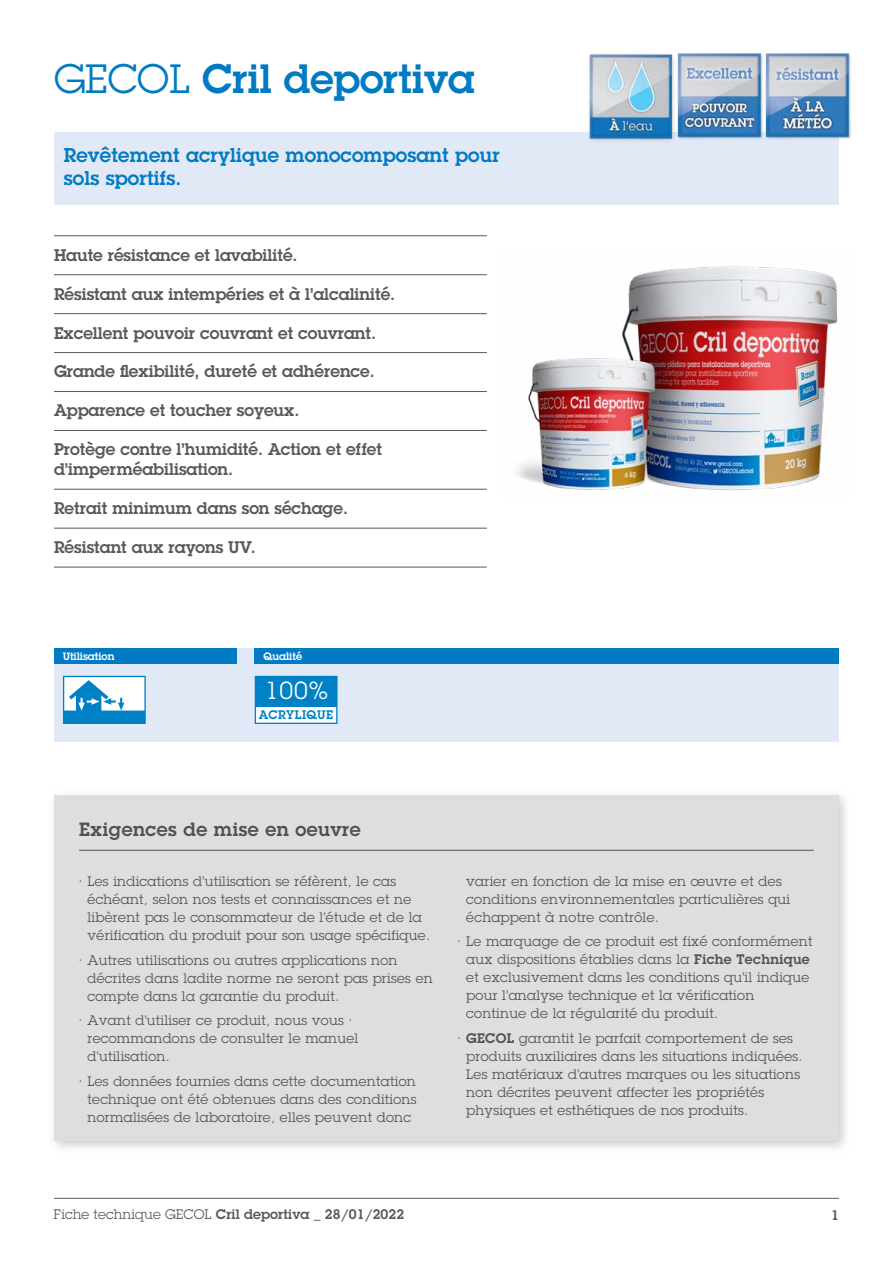
<style>
.page{position:relative;width:893px;height:1263px;background:#fff}
.page>*{position:absolute;margin:0;border:0;box-sizing:border-box;transform-origin:0 0}
.t1{font:600 40.05px "Lubalin Graph";color:#007bc3}
.t2{font:24.15px "Lubalin Graph";color:#fff}
.t3{font:600 19.5px/23.4px "Lubalin Graph";letter-spacing:.01em;color:#007bc3}
.t4{font:600 18.75px "Lubalin Graph";letter-spacing:.025em;color:#525152}
.t5{font:600 16.5px/19.8px "Lubalin Graph";color:#58595b}
.t6{font:13.5px/18px "Lubalin Graph";letter-spacing:.025em;color:#525152}
.t7{font:600 13.5px "Lubalin Graph";letter-spacing:.01em;color:#58595b}
.t8{font:600 12.15px "Lubalin Graph";letter-spacing:.03em;color:#0081c6}
.t9{font:600 10.5px "Lubalin Graph";color:#fff}
.s1{font-weight:400}
.s2{font-weight:600}
</style>
<div class="page">
<div style="left:54px;top:648px;width:785px;height:94px;background:#e1e9f7"></div>
<div style="left:54px;top:132px;width:785px;height:72px;background:#e1e9f7"></div>
<svg style="left:63px;top:676px;width:83px;height:48px"></svg>
<div style="left:54px;top:795px;width:785px;height:345px;background:#dfdede"></div>
<hr style="left:79px;top:850px;width:735px;height:1px;background:#525152">
<hr style="left:54px;top:1198px;width:785px;height:1px;background:#58595b">
<div style="left:54px;top:648px;width:183px;height:16px;background:#007bc3"></div>
<svg style="left:255px;top:676px;width:82px;height:48px"></svg>
<div style="left:256px;top:676px;width:81px;height:31px;background:#0081c6"></div>
<div style="left:255px;top:648px;width:584px;height:16px;background:#007bc3"></div>
<img style="left:677px;top:53px;width:174px;height:86px">
<img style="left:589px;top:54px;width:86px;height:87px">
<hr style="left:54px;top:274px;width:433px;height:1px;background:#58595b">
<hr style="left:54px;top:235px;width:433px;height:1px;background:#58595b">
<hr style="left:54px;top:313px;width:433px;height:1px;background:#58595b">
<hr style="left:54px;top:352px;width:433px;height:1px;background:#58595b">
<hr style="left:54px;top:391px;width:433px;height:1px;background:#58595b">
<hr style="left:54px;top:430px;width:433px;height:1px;background:#58595b">
<hr style="left:54px;top:489px;width:433px;height:1px;background:#58595b">
<hr style="left:54px;top:528px;width:433px;height:1px;background:#58595b">
<hr style="left:54px;top:567px;width:433px;height:1px;background:#58595b">
<img style="left:516px;top:266px;width:322px;height:224px">
<h1 class="t1" style="left:54px;top:53px;width:422px"><span class="s1">GECOL</span> Cril deportiva</h1>
<h3 class="t3" style="left:64px;top:143px;width:438px">Revêtement acrylique monocomposant pour sols sportifs.</h3>
<p class="t5" style="left:54px;top:245px;width:245px">Haute résistance et lavabilité.</p>
<p class="t5" style="left:54px;top:284px;width:343px">Résistant aux intempéries et à l’alcalinité.</p>
<p class="t5" style="left:54px;top:323px;width:324px">Excellent pouvoir couvrant et couvrant.</p>
<p class="t5" style="left:54px;top:361px;width:322px">Grande flexibilité, dureté et adhérence.</p>
<p class="t5" style="left:54px;top:400px;width:247px">Apparence et toucher soyeux.</p>
<p class="t5" style="left:54px;top:439px;width:330px">Protège contre l’humidité. Action et effet d’imperméabilisation.</p>
<p class="t5" style="left:54px;top:498px;width:296px">Retrait minimum dans son séchage.</p>
<p class="t5" style="left:54px;top:537px;width:203px">Résistant aux rayons UV.</p>
<p class="t9" style="left:63px;top:649px;width:53px">Utilisation</p>
<p class="t9" style="left:263px;top:649px;width:40px">Qualité</p>
<h2 class="t2" style="left:265px;top:676px;width:65px">100%</h2>
<p class="t8" style="left:259px;top:707px;width:76px">ACRYLIQUE</p>
<h3 class="t4" style="left:79px;top:816px;width:283px">Exigences de mise en oeuvre</h3>
<p class="t6" style="left:88px;top:872px;width:344px;text-indent:-9px">· Les indications d'utilisation se réfèrent, le cas échéant, selon nos tests et connaissances et ne libèrent pas le consommateur de l'étude et de la vérification du produit pour son usage spécifique.</p>
<p class="t6" style="left:88px;top:950px;width:347px;text-indent:-9px">· Autres utilisations ou autres applications non décrites dans ladite norme ne seront pas prises en compte dans la garantie du produit.</p>
<p class="t6" style="left:88px;top:1011px;width:272px;text-indent:-9px">· Avant d'utiliser ce produit, nous vous · recommandons de consulter le manuel d'utilisation.</p>
<p class="t6" style="left:88px;top:1072px;width:330px;text-align:justify;text-indent:-9px">· Les données fournies dans cette documentation technique ont été obtenues dans des conditions normalisées de laboratoire, elles peuvent donc</p>
<p class="t6" style="left:466px;top:872px;width:325px">varier en fonction de la mise en œuvre et des conditions environnementales particulières qui échappent à notre contrôle.</p>
<p class="t6" style="left:466px;top:932px;width:348px;text-indent:-9px">· Le marquage de ce produit est fixé conformément aux dispositions établies dans la <span class="s2">Fiche Technique </span>et exclusivement dans les conditions qu'il indique pour l'analyse technique et la vérification continue de la régularité du produit.</p>
<p class="t6" style="left:466px;top:1029px;width:338px;text-indent:-9px">· <span class="s2">GECOL</span> garantit le parfait comportement de ses produits auxiliaires dans les situations indiquées.<br>Les matériaux d'autres marques ou les situations non décrites peuvent affecter les propriétés physiques et esthétiques de nos produits.</p>
<p class="t7" style="left:54px;top:1205px;width:352px"><span class="s1">Fiche technique GECOL</span> Cril deportiva _ 28/01/2022</p>
<p class="t7" style="left:831px;top:1206px;width:9px">1</p>
</div>
